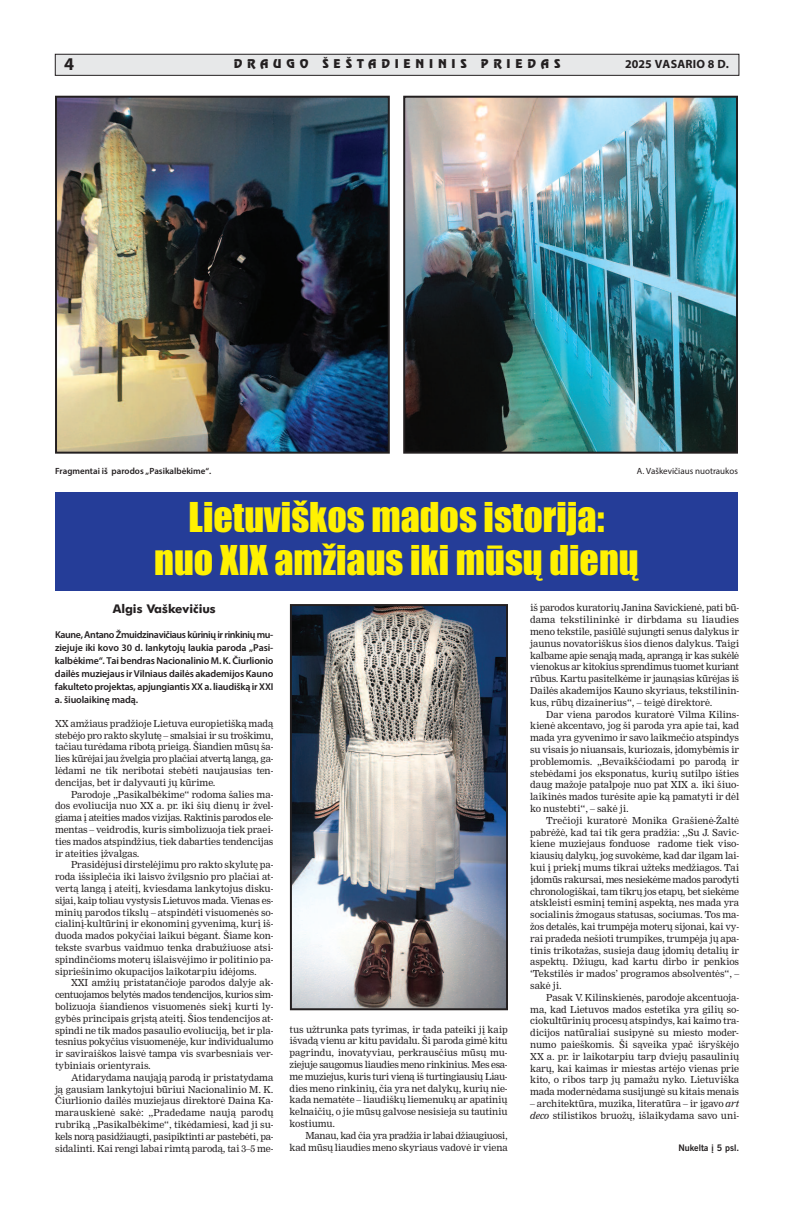
<style>
.page{position:relative;width:792px;height:1224px;background:#fff}
.page>*{position:absolute;margin:0;border:0;box-sizing:border-box;transform-origin:0 0}
.t1{font:38px/43.6px "Impact";color:#fff101;text-align:center}
.t2{font:700 18px "Myriad Pro";color:#231f20}
.t3{font:12px "Revue CE";letter-spacing:.4em;color:#231f20}
.t4{font:700 12px "Futura CE";color:#231f20}
.t5{font:700 12px "Myriad Pro";letter-spacing:.02em;color:#231f20}
.t6{font:600 10px/13px "Myriad Pro";letter-spacing:-.02em;color:#231f20;text-align:justify}
.t7{font:9.5px/11.8px "Nimrod CE";letter-spacing:-.01em;color:#231f20;text-align:justify}
.t8{font:9.5px/11.8px "Nimrod CE";letter-spacing:-.035em;color:#231f20;text-align:right}
.t9{font:600 9px "Myriad Pro";color:#231f20}
.t10{font:9px "Myriad Pro";color:#231f20}
.t11{font:700 9px "News Gothic CE";color:#231f20}
.s1{font-style:italic}
</style>
<div class="page">
<div style="left:56px;top:54px;width:683px;height:21px;background:#e7e8e9"></div>
<div style="left:55px;top:54px;width:684px;height:22px;border:1px solid #231f20"></div>
<img style="left:293px;top:607px;width:212px;height:400px">
<div style="left:290px;top:604px;width:218px;height:406px;border:2px solid #231f20"></div>
<img style="left:406px;top:99px;width:329px;height:352px">
<div style="left:403px;top:96px;width:335px;height:358px;border:2px solid #231f20"></div>
<img style="left:58px;top:99px;width:329px;height:352px">
<div style="left:55px;top:96px;width:335px;height:358px;border:2px solid #231f20"></div>
<div style="left:55px;top:492px;width:683px;height:99px;background:#253d98"></div>
<h2 class="t2" style="left:64px;top:57px;width:11px">4</h2>
<p class="t3" style="left:234px;top:59px;width:328px">DRAUGO ŠEŠTADIENINIS PRIEDAS</p>
<p class="t5" style="left:625px;top:59px;width:105px">2025 VASARIO 8 D.</p>
<p class="t9" style="left:55px;top:467px;width:158px">Fragmentai iš parodos „Pasikalbėkime“.</p>
<p class="t10" style="left:637px;top:467px;width:103px">A. Vaškevičiaus nuotraukos</p>
<h1 class="t1" style="left:154px;top:497px;width:486px">Lietuviškos mados istorija:<br>nuo XIX amžiaus iki mūsų dienų</h1>
<p class="t4" style="left:113px;top:604px;width:105px">Algis Vaškevičius</p>
<p class="t6" style="left:55px;top:629px;width:220px">Kaune, Antano Žmuidzinavičiaus kūrinių ir rinkinių mu&shy;ziejuje iki kovo 30 d. lankytojų laukia paroda „Pasi&shy;kalbėkime“. Tai bendras Nacionalinio M. K. Čiurlionio dailės muziejaus ir Vilniaus dailės akademijos Kauno fakulteto projektas, apjungiantis XX a. liaudišką ir XXI a. šiuolaikinę madą.</p>
<p class="t7" style="left:55px;top:718px;width:220px">XX amžiaus pradžioje Lietuva europietišką madą stebėjo pro rakto skylutę – smalsiai ir su troškimu, tačiau turėdama ribotą prieigą. Šiandien mūsų ša&shy;lies kūrėjai jau žvelgia pro plačiai atvertą langą, ga&shy;lėdami ne tik neribotai stebėti naujausias ten&shy;dencijas, bet ir dalyvauti jų kūrime.</p>
<p class="t7" style="left:55px;top:789px;width:220px;text-indent:16px">Parodoje „Pasikalbėkime“ rodoma šalies ma&shy;dos evoliucija nuo XX a. pr. iki šių dienų ir žvel&shy;giama į ateities mados vizijas. Raktinis parodos ele&shy;mentas – veidrodis, kuris simbolizuoja tiek praei&shy;ties mados atspindžius, tiek dabarties tendencijas ir ateities įžvalgas.</p>
<p class="t7" style="left:55px;top:860px;width:220px;text-indent:16px">Prasidėjusi dirstelėjimu pro rakto skylutę pa&shy;roda išsiplečia iki laisvo žvilgsnio pro plačiai at&shy;vertą langą į ateitį, kviesdama lankytojus disku&shy;sijai, kaip toliau vystysis Lietuvos mada. Vienas es&shy;minių parodos tikslų – atspindėti visuomenės so&shy;cialinį-kultūrinį ir ekonominį gyvenimą, kurį iš&shy;duoda mados pokyčiai laikui bėgant. Šiame kon&shy;tekste svarbus vaidmuo tenka drabužiuose atsi&shy;spindinčioms moterų išlaisvėjimo ir politinio pa&shy;sipriešinimo okupacijos laikotarpiu idėjoms.</p>
<p class="t7" style="left:55px;top:978px;width:220px;text-indent:16px">XXI amžių pristatančioje parodos dalyje ak&shy;centuojamos belytės mados tendencijos, kurios sim&shy;bolizuoja šiandienos visuomenės siekį kurti ly&shy;gybės principais grįstą ateitį. Šios tendencijos at&shy;spindi ne tik mados pasaulio evoliuciją, bet ir pla&shy;tesnius pokyčius visuomenėje, kur individualumo ir saviraiškos laisvė tampa vis svarbesniais ver&shy;tybiniais orientyrais.</p>
<p class="t7" style="left:55px;top:1072px;width:220px;text-indent:16px">Atidarydama naująją parodą ir pristatydama ją gausiam lankytojui būriui Nacionalinio M. K.<br>Čiurlionio dailės muziejaus direktorė Daina Ka&shy;marauskienė sakė: „Pradedame naują parodų rubriką „Pasikalbėkime“, tikėdamiesi, kad ji su&shy;kels norą pasidžiaugti, pasipiktinti ar pastebėti, pa&shy;sidalinti. Kai rengi labai rimtą parodą, tai 3–5 me-</p>
<p class="t7" style="left:290px;top:1024px;width:220px">tus užtrunka pats tyrimas, ir tada pateiki jį kaip išvadą vienu ar kitu pavidalu. Ši paroda gimė kitu pagrindu, inovatyviau, perkrausčius mūsų mu&shy;ziejuje saugomus liaudies meno rinkinius. Mes esa&shy;me muziejus, kuris turi vieną iš turtingiausių Liau&shy;dies meno rinkinių, čia yra net dalykų, kurių nie&shy;kada nematėte – liaudiškų liemenukų ar apatinių kelnaičių, o jie mūsų galvose nesisieja su tautiniu kostiumu.</p>
<p class="t8" style="left:290px;top:1130px;width:220px">Manau, kad čia yra pradžia ir labai džiaugiuosi, kad mūsų liaudies meno skyriaus vadovė ir viena</p>
<p class="t7" style="left:530px;top:603px;width:210px">iš parodos kuratorių Janina Savickienė, pati bū&shy;dama tekstilininkė ir dirbdama su liaudies meno tekstile, pasiūlė sujungti senus dalykus ir jaunus novatoriškus šios dienos dalykus. Taigi kalbame apie senąją madą, aprangą ir kas sukėlė vienokus ar kitokius sprendimus tuomet kuriant rūbus. Kartu pasitelkėme ir jaunąsias kūrėjas iš Dailės akademijos Kauno skyriaus, tekstilinin&shy;kus, rūbų dizainerius“, – teigė direktorė.</p>
<p class="t7" style="left:530px;top:709px;width:210px;text-indent:16px">Dar viena parodos kuratorė Vilma Kilins&shy;kienė akcentavo, jog ši paroda yra apie tai, kad mada yra gyvenimo ir savo laikmečio atspindys su visais jo niuansais, kuriozais, įdomybėmis ir problemomis. „Bevaikščiodami po parodą ir stebėdami jos eksponatus, kurių sutilpo išties daug mažoje patalpoje nuo pat XIX a. iki šiuo&shy;laikinės mados turėsite apie ką pamatyti ir dėl ko nustebti“, – sakė ji.</p>
<p class="t7" style="left:530px;top:815px;width:210px;text-indent:16px">Trečioji kuratorė Monika Grašienė-Žaltė pabrėžė, kad tai tik gera pradžia: ,,Su J. Savic&shy;kiene muziejaus fonduose radome tiek viso&shy;kiausių dalykų, jog suvokėme, kad dar ilgam lai&shy;kui į priekį mums tikrai užteks medžiagos. Tai įdomūs rakursai, mes nesiekėme mados parodyti chronologiškai, tam tikrų jos etapų, bet siekėme atskleisti esminį teminį aspektą, nes mada yra socialinis žmogaus statusas, sociumas. Tos ma&shy;žos detalės, kai trumpėja moterų sijonai, kai vy&shy;rai pradeda nešioti trumpikes, trumpėja jų apa&shy;tinis trikotažas, susieja daug įdomių detalių ir aspektų. Džiugu, kad kartu dirbo ir penkios ‘Tekstilės ir mados’ programos absolventės“, – sakė ji.</p>
<p class="t7" style="left:530px;top:992px;width:210px;text-indent:16px">Pasak V. Kilinskienės, parodoje akcentuoja&shy;ma, kad Lietuvos mados estetika yra gilių so&shy;ciokultūrinių procesų atspindys, kai kaimo tra&shy;dicijos natūraliai susipynė su miesto moder&shy;numo paieškomis. Ši sąveika ypač išryškėjo XX a. pr. ir laikotarpiu tarp dviejų pasaulinių karų, kai kaimas ir miestas artėjo vienas prie kito, o ribos tarp jų pamažu nyko. Lietuviška mada modernėdama susijungė su kitais menais</p>
<p class="t7" style="left:530px;top:1098px;width:210px">– architektūra, muzika, literatūra – ir įgavo <span class="s1">art deco</span> stilistikos bruožų, išlaikydama savo uni-</p>
<p class="t11" style="left:678px;top:1145px;width:62px">Nukelta į 5 psl.</p>
</div>
